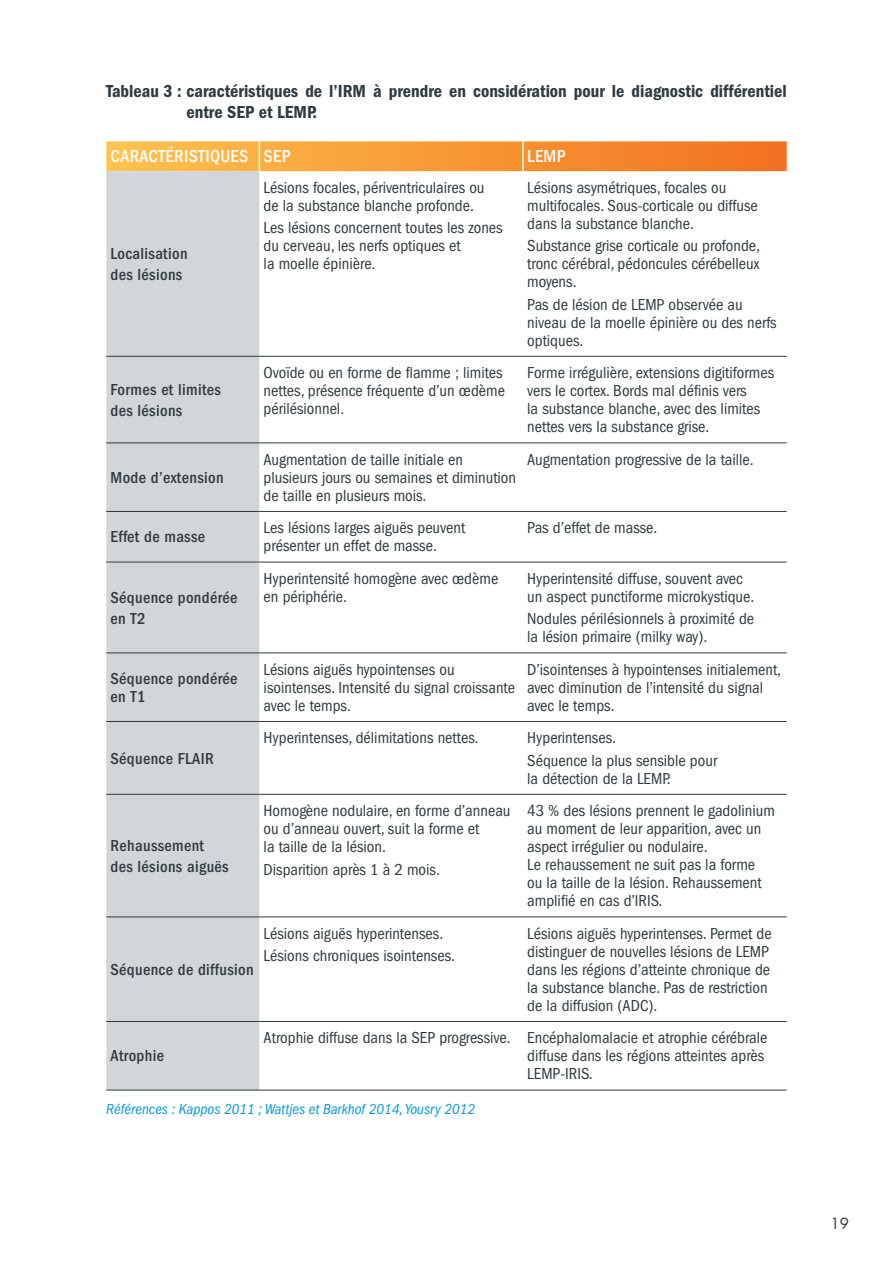
<style>
.page{position:relative;width:893px;height:1263px;background:#fff}
.page>*{position:absolute;margin:0;border:0;box-sizing:border-box;transform-origin:0 0}
.t1{font:18px/21px "ITC Franklin Gothic Std Dm Cd";color:#2f3b41}
.t2{font:500 condensed 18px "ITC Franklin Gothic Std";letter-spacing:.02em;color:#fff}
.t3{font:condensed 16.5px/18px "ITC Franklin Gothic Std";color:#2f3b41}
.t4{font:500 condensed 16.5px/21px "ITC Franklin Gothic Std";letter-spacing:.02em;color:#2f3b41}
.t5{font:italic condensed 15px "ITC Franklin Gothic Std";color:#069ad9}
.t6{font:15px "Futura Std";color:#2f3b41}
</style>
<div class="page">
<svg style="left:106px;top:141px;width:681px;height:30px;background:#f79a39"></svg>
<svg style="left:106px;top:171px;width:153px;height:919px;background:#d3d6d8"></svg>
<hr style="left:259px;top:141px;width:1px;height:30px;background:#fff">
<hr style="left:522px;top:141px;width:2px;height:30px;background:#fff">
<hr style="left:106px;top:356px;width:153px;height:1px;background:#2f3b41">
<hr style="left:259px;top:356px;width:264px;height:1px;background:#2f3b41">
<hr style="left:523px;top:356px;width:264px;height:1px;background:#2f3b41">
<hr style="left:106px;top:442px;width:153px;height:1px;background:#2f3b41">
<hr style="left:259px;top:442px;width:264px;height:1px;background:#2f3b41">
<hr style="left:523px;top:442px;width:264px;height:1px;background:#2f3b41">
<hr style="left:106px;top:511px;width:153px;height:1px;background:#2f3b41">
<hr style="left:259px;top:511px;width:264px;height:1px;background:#2f3b41">
<hr style="left:523px;top:511px;width:264px;height:1px;background:#2f3b41">
<hr style="left:106px;top:562px;width:153px;height:1px;background:#2f3b41">
<hr style="left:259px;top:562px;width:264px;height:1px;background:#2f3b41">
<hr style="left:523px;top:562px;width:264px;height:1px;background:#2f3b41">
<hr style="left:106px;top:652px;width:153px;height:1px;background:#2f3b41">
<hr style="left:259px;top:652px;width:264px;height:1px;background:#2f3b41">
<hr style="left:523px;top:652px;width:264px;height:1px;background:#2f3b41">
<hr style="left:106px;top:721px;width:153px;height:1px;background:#2f3b41">
<hr style="left:259px;top:721px;width:264px;height:1px;background:#2f3b41">
<hr style="left:523px;top:721px;width:264px;height:1px;background:#2f3b41">
<hr style="left:106px;top:794px;width:153px;height:1px;background:#2f3b41">
<hr style="left:259px;top:794px;width:264px;height:1px;background:#2f3b41">
<hr style="left:523px;top:794px;width:264px;height:1px;background:#2f3b41">
<hr style="left:106px;top:916px;width:153px;height:1px;background:#2f3b41">
<hr style="left:259px;top:916px;width:264px;height:1px;background:#2f3b41">
<hr style="left:523px;top:916px;width:264px;height:1px;background:#2f3b41">
<hr style="left:106px;top:1021px;width:153px;height:1px;background:#2f3b41">
<hr style="left:259px;top:1021px;width:264px;height:1px;background:#2f3b41">
<hr style="left:523px;top:1021px;width:264px;height:1px;background:#2f3b41">
<hr style="left:106px;top:1090px;width:153px;height:1px;background:#2f3b41">
<hr style="left:259px;top:1090px;width:264px;height:1px;background:#2f3b41">
<hr style="left:523px;top:1090px;width:264px;height:1px;background:#2f3b41">
<p class="t1" style="left:186px;top:81px;width:602px;text-indent:-80px">Tableau 3 : caractéristiques de l’IRM à prendre en considération pour le diagnostic différentiel entre SEP et LEMP.</p>
<p class="t2" style="left:111px;top:146px;width:182px">CARACTÉRISTIQUES SEP</p>
<p class="t2" style="left:527px;top:146px;width:40px">LEMP</p>
<p class="t4" style="left:111px;top:243px;width:79px">Localisation des lésions</p>
<p class="t4" style="left:111px;top:379px;width:112px">Formes et limites des lésions</p>
<p class="t4" style="left:111px;top:467px;width:115px">Mode d’extension</p>
<p class="t3" style="left:264px;top:179px;width:222px">Lésions focales, périventriculaires ou de la substance blanche profonde.</p>
<p class="t3" style="left:264px;top:219px;width:241px">Les lésions concernent toutes les zones du cerveau, les nerfs optiques et<br>la moelle épinière.</p>
<p class="t3" style="left:527px;top:179px;width:232px">Lésions asymétriques, focales ou multifocales. Sous-corticale ou diffuse dans la substance blanche.</p>
<p class="t3" style="left:527px;top:237px;width:234px;text-align:justify">Substance grise corticale ou profonde, tronc cérébral, pédoncules cérébelleux moyens.</p>
<p class="t3" style="left:527px;top:295px;width:251px">Pas de lésion de LEMP observée au niveau de la moelle épinière ou des nerfs optiques.</p>
<p class="t3" style="left:264px;top:364px;width:243px">Ovoïde ou en forme de flamme ; limites nettes, présence fréquente d’un œdème périlésionnel.</p>
<p class="t3" style="left:527px;top:364px;width:248px">Forme irrégulière, extensions digitiformes vers le cortex. Bords mal définis vers<br>la substance blanche, avec des limites nettes vers la substance grise.</p>
<p class="t3" style="left:264px;top:450px;width:254px">Augmentation de taille initiale en plusieurs jours ou semaines et diminution de taille en plusieurs mois.</p>
<p class="t3" style="left:527px;top:450px;width:228px">Augmentation progressive de la taille.</p>
<p class="t4" style="left:111px;top:527px;width:96px">Effet de masse</p>
<p class="t3" style="left:264px;top:519px;width:203px">Les lésions larges aiguës peuvent présenter un effet de masse.</p>
<p class="t3" style="left:527px;top:519px;width:132px">Pas d’effet de masse.</p>
<p class="t4" style="left:111px;top:587px;width:128px">Séquence pondérée en T2</p>
<p class="t3" style="left:264px;top:570px;width:236px">Hyperintensité homogène avec œdème en périphérie.</p>
<p class="t3" style="left:527px;top:570px;width:229px">Hyperintensité diffuse, souvent avec un aspect punctiforme microkystique.</p>
<p class="t3" style="left:527px;top:610px;width:228px">Nodules périlésionnels à proximité de la lésion primaire (milky way).</p>
<p class="t4" style="left:111px;top:669px;width:128px;line-height:18px">Séquence pondérée en T1</p>
<p class="t3" style="left:264px;top:660px;width:253px">Lésions aiguës hypointenses ou isointenses. Intensité du signal croissante avec le temps.</p>
<p class="t3" style="left:527px;top:660px;width:255px">D’isointenses à hypointenses initialement, avec diminution de l’intensité du signal avec le temps.</p>
<p class="t4" style="left:111px;top:748px;width:105px">Séquence FLAIR</p>
<p class="t3" style="left:264px;top:729px;width:217px">Hyperintenses, délimitations nettes.</p>
<p class="t3" style="left:527px;top:727px;width:191px;line-height:22.2px">Hyperintenses.<br>Séquence la plus sensible pour</p>
<p class="t3" style="left:527px;top:769px;width:145px">la détection de la LEMP.</p>
<p class="t4" style="left:111px;top:835px;width:120px">Rehaussement des lésions aiguës</p>
<p class="t4" style="left:111px;top:959px;width:145px">Séquence de diffusion</p>
<p class="t3" style="left:264px;top:802px;width:248px">Homogène nodulaire, en forme d’anneau ou d’anneau ouvert, suit la forme et<br>la taille de la lésion.</p>
<p class="t3" style="left:264px;top:860px;width:178px">Disparition après 1 à 2 mois.</p>
<p class="t3" style="left:527px;top:802px;width:249px">43 % des lésions prennent le gadolinium au moment de leur apparition, avec un aspect irrégulier ou nodulaire.<br>Le rehaussement ne suit pas la forme<br>ou la taille de la lésion. Rehaussement amplifié en cas d’IRIS.</p>
<p class="t3" style="left:264px;top:922px;width:193px;line-height:22.2px">Lésions aiguës hyperintenses.<br>Lésions chroniques isointenses.</p>
<p class="t3" style="left:527px;top:924px;width:246px">Lésions aiguës hyperintenses. Permet de distinguer de nouvelles lésions de LEMP dans les régions d’atteinte chronique de la substance blanche. Pas de restriction de la diffusion (ADC).</p>
<p class="t3" style="left:527px;top:1029px;width:242px;text-indent:-264px">Atrophie diffuse dans la SEP progressive. Encéphalomalacie et atrophie cérébrale diffuse dans les régions atteintes après<br>LEMP-IRIS.</p>
<p class="t5" style="left:106px;top:1100px;width:370px">Références : Kappos 2011 ; Wattjes et Barkhof 2014, Yousry 2012</p>
<p class="t4" style="left:111px;top:1045px;width:55px">Atrophie</p>
<p class="t6" style="left:831px;top:1213px;width:20px">19</p>
</div>
